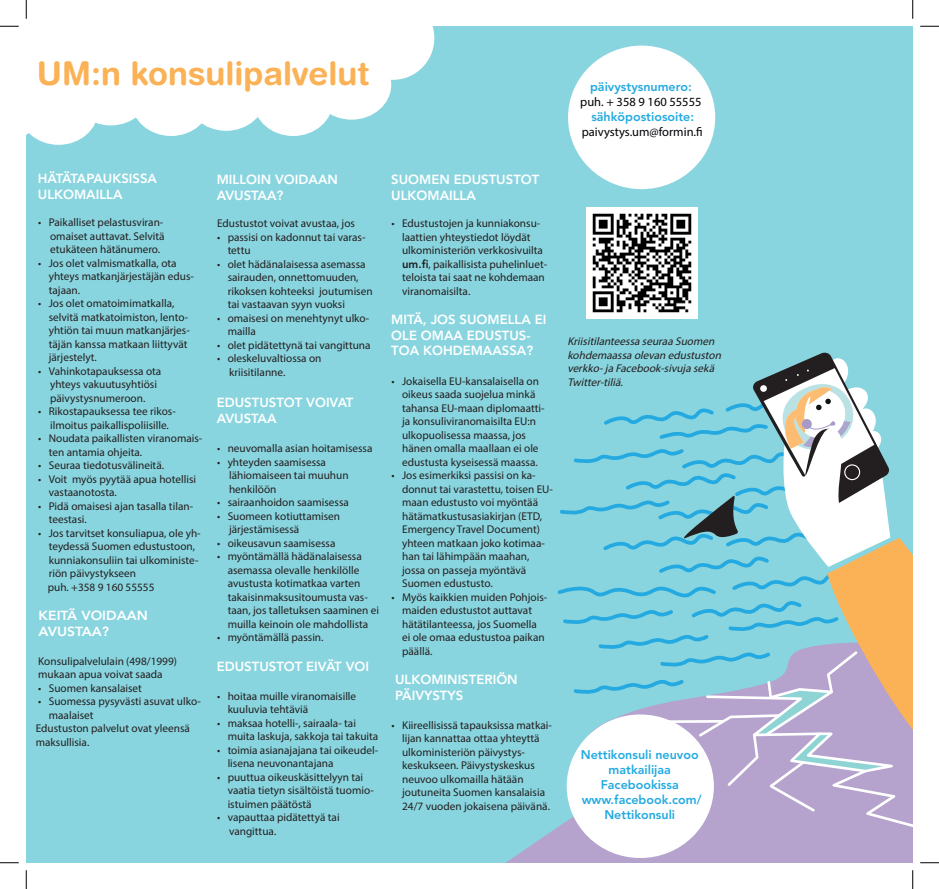
<style>
.page{position:relative;width:939px;height:889px;background:#fff}
.page>*{position:absolute;margin:0;border:0;box-sizing:border-box;transform-origin:0 0}
.OTSIKKO{font:700 32.5px "Helvetica Rounded LT Std";color:#fbb256}
.pikkuostikko{font:800 13.12px "Avenir LT Std";color:#fff}
.pikkuostikko-2{font:800 13.12px "Avenir LT Std";color:#fff;scale:1.06 1}
.leipis{font:800 12.5px/15px "Avenir LT Std";color:#24aae1;text-align:center}
.leipis2{font:12.5px "Myriad Pro";color:#010205}
.leipis2-2{font:800 12.5px "Avenir LT Std";color:#24aae1}
.leipis2-3{font:11.25px/13.5px "Myriad Pro";color:#231f20}
.leipis2-4{font:italic 11.25px/13.5px "Myriad Pro";color:#231f20}
.s1{font-family:"Avenir LT Std";font-weight:800}
</style>
<div class="page">
<div style="left:26px;top:26px;width:886px;height:836px;background:#89d5df"></div>
<div style="left:568px;top:46px;width:147px;height:143px;background:#fff;border-radius:50%"></div>
<div style="left:71px;top:56px;width:79px;height:69px;background:#fff;border-radius:50%"></div>
<div style="left:131px;top:66px;width:80px;height:70px;background:#fff;border-radius:50%"></div>
<div style="left:186px;top:61px;width:80px;height:70px;background:#fff;border-radius:50%"></div>
<div style="left:253px;top:66px;width:80px;height:70px;background:#fff;border-radius:50%"></div>
<svg style="left:312px;top:50px;width:79px;height:70px"></svg>
<svg style="left:26px;top:115px;width:72px;height:30px"></svg>
<div style="left:26px;top:26px;width:409px;height:89px;background:#fff"></div>
<svg style="left:507px;top:829px;width:405px;height:33px;background:#b0a7cf"></svg>
<svg style="left:555px;top:352px;width:357px;height:493px"></svg>
<img style="left:586px;top:208px;width:111px;height:111px">
<div style="left:566px;top:714px;width:147px;height:144px;background:#fff;border-radius:50%"></div>
<svg style="left:0;top:25px;width:19px;height:2px"></svg>
<svg style="left:920px;top:25px;width:18px;height:2px"></svg>
<svg style="left:0;top:862px;width:19px;height:1px"></svg>
<svg style="left:920px;top:862px;width:18px;height:1px"></svg>
<svg style="left:25px;top:0;width:2px;height:19px"></svg>
<svg style="left:25px;top:870px;width:2px;height:19px"></svg>
<svg style="left:912px;top:0;width:1px;height:19px"></svg>
<svg style="left:912px;top:870px;width:1px;height:19px"></svg>
<p class="OTSIKKO" style="left:37px;top:53px;width:334px">UM:n konsulipalvelut</p>
<p class="pikkuostikko" style="left:38px;top:171px;width:121px">HÄTÄTAPAUKSISSA</p>
<p class="pikkuostikko" style="left:38px;top:187px;width:86px">ULKOMAILLA</p>
<p class="leipis2-3" style="left:38px;top:215px;width:127px">• Paikalliset pelastusviran-</p>
<p class="leipis2-3" style="left:50px;top:229px;width:116px">omaiset auttavat. Selvitä</p>
<p class="leipis2-3" style="left:50px;top:242px;width:112px">etukäteen hätänumero.</p>
<p class="leipis2-3" style="left:49px;top:256px;width:147px;text-indent:-11px">• Jos olet valmismatkalla, ota yhteys matkanjärjestäjän edus&shy;tajaan.</p>
<p class="leipis2-3" style="left:49px;top:296px;width:142px;text-indent:-11px">• Jos olet omatoimimatkalla, selvitä matkatoimiston, lento&shy;yhtiön tai muun matkanjärjes&shy;täjän kanssa matkaan liittyvät järjestelyt.</p>
<p class="leipis2-3" style="left:38px;top:364px;width:125px">• Vahinkotapauksessa ota</p>
<p class="leipis2-3" style="left:50px;top:377px;width:108px">yhteys vakuutusyhtiösi</p>
<p class="leipis2-3" style="left:50px;top:391px;width:97px">päivystysnumeroon.</p>
<p class="leipis2-3" style="left:38px;top:404px;width:139px">• Rikostapauksessa tee rikos-</p>
<p class="leipis2-3" style="left:50px;top:418px;width:120px">ilmoitus paikallispoliisille.</p>
<p class="leipis2-3" style="left:49px;top:431px;width:155px;text-indent:-11px">• Noudata paikallisten viranomais&shy;ten antamia ohjeita.</p>
<p class="leipis2-3" style="left:38px;top:458px;width:127px">• Seuraa tiedotusvälineitä.</p>
<p class="leipis2-3" style="left:49px;top:472px;width:149px;text-indent:-11px">• Voit myös pyytää apua hotellisi vastaanotosta.</p>
<p class="leipis2-3" style="left:49px;top:499px;width:146px;text-indent:-11px">• Pidä omaisesi ajan tasalla tilan&shy;teestasi.</p>
<p class="leipis2-3" style="left:49px;top:526px;width:153px;text-indent:-11px">• Jos tarvitset konsuliapua, ole yh&shy;teydessä Suomen edustustoon, kunniakonsuliin tai ulkoministe&shy;riön päivystykseen</p>
<p class="leipis2-3" style="left:48px;top:580px;width:108px">puh. +358 9 160 55555</p>
<p class="pikkuostikko-2" style="left:39px;top:607px;width:105px">KEITÄ VOIDAAN</p>
<p class="pikkuostikko-2" style="left:39px;top:623px;width:68px">AVUSTAA?</p>
<p class="leipis2-3" style="left:38px;top:654px;width:140px">Konsulipalvelulain (498/1999)</p>
<p class="leipis2-3" style="left:38px;top:668px;width:126px">mukaan apua voivat saada</p>
<p class="leipis2-3" style="left:38px;top:681px;width:105px">• Suomen kansalaiset</p>
<p class="leipis2-3" style="left:49px;top:695px;width:153px;text-indent:-11px">• Suomessa pysyvästi asuvat ulko&shy;maalaiset</p>
<p class="leipis2-3" style="left:36px;top:722px;width:155px">Edustuston palvelut ovat yleensä</p>
<p class="leipis2-3" style="left:36px;top:735px;width:55px">maksullisia.</p>
<p class="pikkuostikko" style="left:217px;top:172px;width:123px">MILLOIN VOIDAAN</p>
<p class="pikkuostikko" style="left:217px;top:188px;width:68px">AVUSTAA?</p>
<p class="leipis2-3" style="left:217px;top:216px;width:139px">Edustustot voivat avustaa, jos</p>
<p class="leipis2-3" style="left:228px;top:230px;width:139px;text-indent:-11px">• passisi on kadonnut tai varas&shy;tettu</p>
<p class="leipis2-3" style="left:228px;top:257px;width:146px;text-indent:-11px">• olet hädänalaisessa asemassa sairauden, onnettomuuden, rikoksen kohteeksi joutumisen tai vastaavan syyn vuoksi</p>
<p class="leipis2-3" style="left:228px;top:311px;width:143px;text-indent:-11px">• omaisesi on menehtynyt ulko&shy;mailla</p>
<p class="leipis2-3" style="left:217px;top:338px;width:155px">• olet pidätettynä tai vangittuna</p>
<p class="leipis2-3" style="left:217px;top:351px;width:106px">• oleskeluvaltiossa on</p>
<p class="leipis2-3" style="left:229px;top:365px;width:58px">kriisitilanne.</p>
<p class="pikkuostikko" style="left:217px;top:395px;width:138px">EDUSTUSTOT VOIVAT</p>
<p class="pikkuostikko" style="left:217px;top:411px;width:61px">AVUSTAA</p>
<p class="leipis2-3" style="left:217px;top:441px;width:157px">• neuvomalla asian hoitamisessa</p>
<p class="leipis2-3" style="left:217px;top:455px;width:110px">• yhteyden saamisessa</p>
<p class="leipis2-3" style="left:229px;top:468px;width:121px">lähiomaiseen tai muuhun</p>
<p class="leipis2-3" style="left:229px;top:482px;width:49px">henkilöön</p>
<p class="leipis2-3" style="left:217px;top:495px;width:133px">• sairaanhoidon saamisessa</p>
<p class="leipis2-3" style="left:217px;top:509px;width:125px">• Suomeen kotiuttamisen</p>
<p class="leipis2-3" style="left:229px;top:522px;width:72px">järjestämisessä</p>
<p class="leipis2-3" style="left:217px;top:536px;width:120px">• oikeusavun saamisessa</p>
<p class="leipis2-3" style="left:228px;top:549px;width:153px;text-indent:-11px">• myöntämällä hädänalaisessa asemassa olevalle henkilölle avustusta kotimatkaa varten takaisinmaksusitoumusta vas&shy;taan, jos talletuksen saaminen ei muilla keinoin ole mahdollista</p>
<p class="leipis2-3" style="left:217px;top:630px;width:108px">• myöntämällä passin.</p>
<p class="pikkuostikko" style="left:217px;top:658px;width:154px">EDUSTUSTOT EIVÄT VOI</p>
<p class="leipis2-3" style="left:228px;top:689px;width:130px;text-indent:-11px">• hoitaa muille viranomaisille kuuluvia tehtäviä</p>
<p class="leipis2-3" style="left:228px;top:716px;width:152px;text-indent:-11px">• maksaa hotelli-, sairaala- tai muita laskuja, sakkoja tai takuita</p>
<p class="leipis2-3" style="left:228px;top:743px;width:152px;text-indent:-11px">• toimia asianajajana tai oikeudel&shy;lisena neuvonantajana</p>
<p class="leipis2-3" style="left:228px;top:770px;width:148px;text-indent:-11px">• puuttua oikeuskäsittelyyn tai vaatia tietyn sisältöistä tuomio&shy;istuimen päätöstä</p>
<p class="leipis2-3" style="left:217px;top:810px;width:124px">• vapauttaa pidätettyä tai</p>
<p class="leipis2-3" style="left:229px;top:824px;width:49px">vangittua.</p>
<p class="pikkuostikko" style="left:391px;top:172px;width:149px">SUOMEN EDUSTUSTOT</p>
<p class="pikkuostikko" style="left:391px;top:188px;width:86px">ULKOMAILLA</p>
<p class="leipis2-3" style="left:402px;top:216px;width:146px;text-indent:-11px">• Edustustojen ja kunniakonsu&shy;laattien yhteystiedot löydät ulkoministeriön verkkosivuilta <span class="s1">um.fi</span>, paikallisista puhelinluet&shy;teloista tai saat ne kohdemaan viranomaisilta.</p>
<p class="pikkuostikko" style="left:391px;top:311px;width:157px">MITÄ, JOS SUOMELLA EI</p>
<p class="pikkuostikko" style="left:391px;top:327px;width:141px">OLE OMAA EDUSTUS-</p>
<p class="pikkuostikko" style="left:391px;top:343px;width:143px">TOA KOHDEMAASSA?</p>
<p class="leipis2-3" style="left:402px;top:374px;width:144px;text-indent:-11px">• Jokaisella EU-kansalaisella on oikeus saada suojelua minkä tahansa EU-maan diplomaatti&shy;ja konsuliviranomaisilta EU:n ulkopuolisessa maassa, jos hänen omalla maallaan ei ole edustusta kyseisessä maassa.</p>
<p class="leipis2-3" style="left:402px;top:468px;width:152px;text-indent:-11px">• Jos esimerkiksi passisi on ka&shy;donnut tai varastettu, toisen EU&shy;maan edustusto voi myöntää hätämatkustusasiakirjan (ETD,<br>Emergency Travel Document) yhteen matkaan joko kotimaa&shy;han tai lähimpään maahan, jossa on passeja myöntävä<br>Suomen edustusto.</p>
<p class="leipis2-3" style="left:402px;top:590px;width:147px;text-indent:-11px">• Myös kaikkien muiden Pohjois&shy;maiden edustustot auttavat hätätilanteessa, jos Suomella ei ole omaa edustustoa paikan päällä.</p>
<p class="pikkuostikko" style="left:395px;top:671px;width:124px">ULKOMINISTERIÖN</p>
<p class="pikkuostikko" style="left:395px;top:687px;width:70px">PÄIVYSTYS</p>
<p class="leipis2-3" style="left:402px;top:718px;width:151px;text-indent:-11px">• Kiireellisissä tapauksissa matkai&shy;lijan kannattaa ottaa yhteyttä ulkoministeriön päivystys&shy;keskukseen. Päivystyskeskus neuvoo ulkomailla hätään joutuneita Suomen kansalaisia<br>24/7 vuoden jokaisena päivänä.</p>
<p class="leipis2-2" style="left:590px;top:80px;width:103px">päivystysnumero:</p>
<p class="leipis2" style="left:580px;top:94px;width:123px">puh. + 358 9 160 55555</p>
<p class="leipis2-2" style="left:591px;top:110px;width:104px">sähköpostiosoite:</p>
<p class="leipis2" style="left:581px;top:124px;width:122px">paivystys.um@formin.fi</p>
<p class="leipis2-4" style="left:567px;top:334px;width:158px">Kriisitilanteessa seuraa Suomen kohdemaassa olevan edustuston verkko-ja Facebook-sivuja sekä<br>Twitter-tiliä.</p>
<p class="leipis" style="left:580px;top:747px;width:119px">Nettikonsuli neuvoo</p>
<p class="leipis" style="left:608px;top:762px;width:64px">matkailijaa</p>
<p class="leipis" style="left:600px;top:777px;width:79px">Facebookissa</p>
<p class="leipis" style="left:581px;top:792px;width:121px">www.facebook.com/<br>Nettikonsuli</p>
</div>
